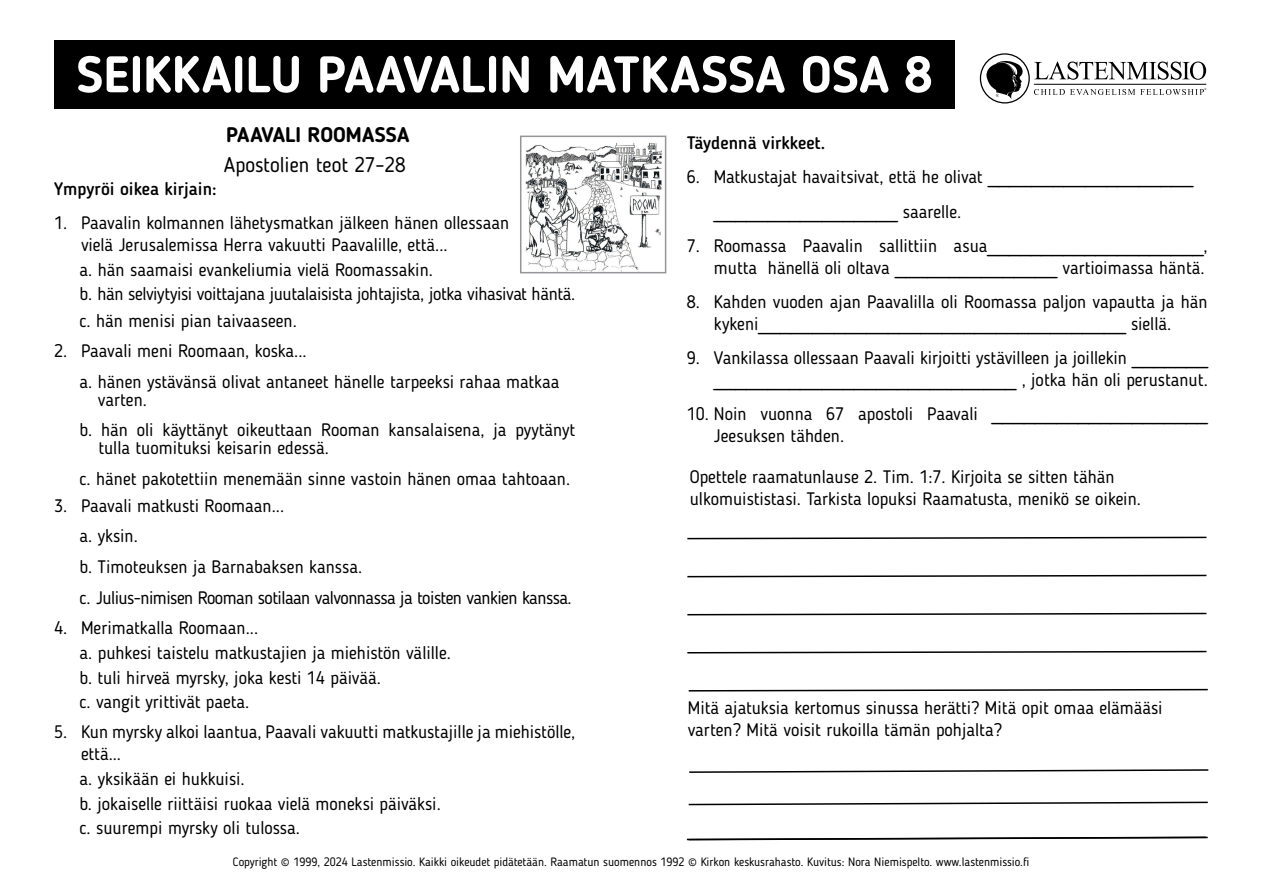
<style>
.page{position:relative;width:1263px;height:893px;background:#fff}
.page>*{position:absolute;margin:0;border:0;box-sizing:border-box;transform-origin:0 0}
.t1{font:700 51px "Blogger Sans";color:#fff}
.t2{font:21px "Blogger Sans";color:#000}
.t3{font:700 21px "Blogger Sans";color:#000}
.t4{font:18px/21.6px "Blogger Sans";color:#000}
.t5{font:18px/25.5px "Blogger Sans";letter-spacing:-.02em;color:#000}
.t6{font:18px/30.8px "Blogger Sans";letter-spacing:-.025em;color:#000}
.t7{font:500 18px "Blogger Sans";color:#000}
.t8{font:12px "Blogger Sans";color:#000}
.s1{color:#fff}
</style>
<div class="page">
<div style="left:54px;top:41px;width:901px;height:68px;background:#000"></div>
<svg style="left:980px;top:54px;width:49px;height:49px"></svg>
<div style="left:980px;top:53px;width:50px;height:51px;border:1px solid #000;border-radius:50%"></div>
<svg style="left:985px;top:60px;width:39px;height:39px"></svg>
<svg style="left:1034px;top:62px;width:172px;height:18px"></svg>
<svg style="left:1034px;top:88px;width:172px;height:7px"></svg>
<hr style="left:1034px;top:84px;width:172px;height:1px;background:#000">
<img style="left:525px;top:143px;width:137px;height:127px">
<div style="left:520px;top:136px;width:146px;height:137px;border:2px solid #939598"></div>
<svg style="left:688px;top:801px;width:520px;height:5px"></svg>
<svg style="left:686px;top:836px;width:522px;height:5px"></svg>
<svg style="left:687px;top:650px;width:520px;height:4px"></svg>
<svg style="left:687px;top:536px;width:520px;height:4px"></svg>
<svg style="left:687px;top:612px;width:520px;height:4px"></svg>
<svg style="left:687px;top:574px;width:520px;height:4px"></svg>
<svg style="left:688px;top:688px;width:520px;height:4px"></svg>
<svg style="left:689px;top:769px;width:520px;height:4px"></svg>
<h1 class="t1" style="left:77px;top:44px;width:857px">SEIKKAILU PAAVALIN MATKASSA OSA 8</h1>
<p class="t3" style="left:226px;top:122px;width:185px">PAAVALI ROOMASSA</p>
<p class="t2" style="left:224px;top:152px;width:183px">Apostolien teot 27–28</p>
<p class="t7" style="left:54px;top:178px;width:164px">Ympyröi oikea kirjain:</p>
<p class="t4" style="left:81px;top:212px;width:430px;text-indent:-27px">1. Paavalin kolmannen lähetysmatkan jälkeen hänen ollessaan vielä Jerusalemissa Herra vakuutti Paavalille, että...</p>
<p class="t5" style="left:80px;top:257px;width:497px">a. hän saamaisi evankeliumia vielä Roomassakin.<br>b. hän selviytyisi voittajana juutalaisista johtajista, jotka vihasivat häntä. c. hän menisi pian taivaaseen.</p>
<p class="t4" style="left:80px;top:335px;width:481px;line-height:30.8px;text-indent:-26px">2. Paavali meni Roomaan, koska...<br>a. hänen ystävänsä olivat antaneet hänelle tarpeeksi rahaa matkaa</p>
<p class="t4" style="left:80px;top:384px;width:497px;line-height:30.8px;text-indent:18px">varten.<br>b. hän oli käyttänyt oikeuttaan Rooman kansalaisena, ja pyytänyt</p>
<p class="t4" style="left:80px;top:433px;width:492px;line-height:30.8px"><span class="s1">tul</span>tulla tuomituksi keisarin edessä.<br>c. hänet pakotettiin menemään sinne vastoin hänen omaa tahtoaan.</p>
<p class="t6" style="left:80px;top:490px;width:494px;text-indent:-26px">3. Paavali matkusti Roomaan...<br>a. yksin.<br>b. Timoteuksen ja Barnabaksen kanssa.<br>c. Julius-nimisen Rooman sotilaan valvonnassa ja toisten vankien kanssa.</p>
<p class="t4" style="left:80px;top:615px;width:373px;line-height:24.8px;text-indent:-26px">4. Merimatkalla Roomaan...<br>a. puhkesi taistelu matkustajien ja miehistön välille. b. tuli hirveä myrsky, joka kesti 14 päivää.<br>c. vangit yrittivät paeta.</p>
<p class="t4" style="left:81px;top:721px;width:496px;text-indent:-27px">5. Kun myrsky alkoi laantua, Paavali vakuutti matkustajille ja miehistölle, että...</p>
<p class="t4" style="left:80px;top:766px;width:363px;line-height:24.8px">a. yksikään ei hukkuisi.<br>b. jokaiselle riittäisi ruokaa vielä moneksi päiväksi. c. suurempi myrsky oli tulossa.</p>
<p class="t7" style="left:687px;top:132px;width:140px">Täydennä virkkeet.</p>
<p class="t4" style="left:714px;top:160px;width:481px;line-height:34.3px;text-indent:-27px">6. Matkustajat havaitsivat, että he olivat ___________________ _________________ saarelle.</p>
<p class="t4" style="left:687px;top:235px;width:522px;text-align:right">7. Roomassa Paavalin sallittiin asua____________________, mutta hänellä oli oltava _______________ vartioimassa häntä.</p>
<p class="t4" style="left:687px;top:291px;width:522px;text-align:center">8. Kahden vuoden ajan Paavalilla oli Roomassa paljon vapautta ja hän kykeni__________________________________ siellä.</p>
<p class="t4" style="left:687px;top:347px;width:522px;text-align:right">9. Vankilassa ollessaan Paavali kirjoitti ystävilleen ja joillekin _______ ____________________________ , jotka hän oli perustanut.</p>
<p class="t4" style="left:714px;top:403px;width:495px;text-indent:-27px">10. Noin vuonna 67 apostoli Paavali ____________________<br>Jeesuksen tähden.</p>
<p class="t4" style="left:690px;top:466px;width:453px">Opettele raamatunlause 2. Tim. 1:7. Kirjoita se sitten tähän ulkomuististasi. Tarkista lopuksi Raamatusta, menikö se oikein.</p>
<p class="t4" style="left:688px;top:697px;width:476px">Mitä ajatuksia kertomus sinussa herätti? Mitä opit omaa elämääsi varten? Mitä voisit rukoilla tämän pohjalta?</p>
<p class="t8" style="left:233px;top:855px;width:798px">Copyright © 1999, 2024 Lastenmissio. Kaikki oikeudet pidätetään. Raamatun suomennos 1992 © Kirkon keskusrahasto. Kuvitus: Nora Niemispelto. www.lastenmissio.fi</p>
</div>
